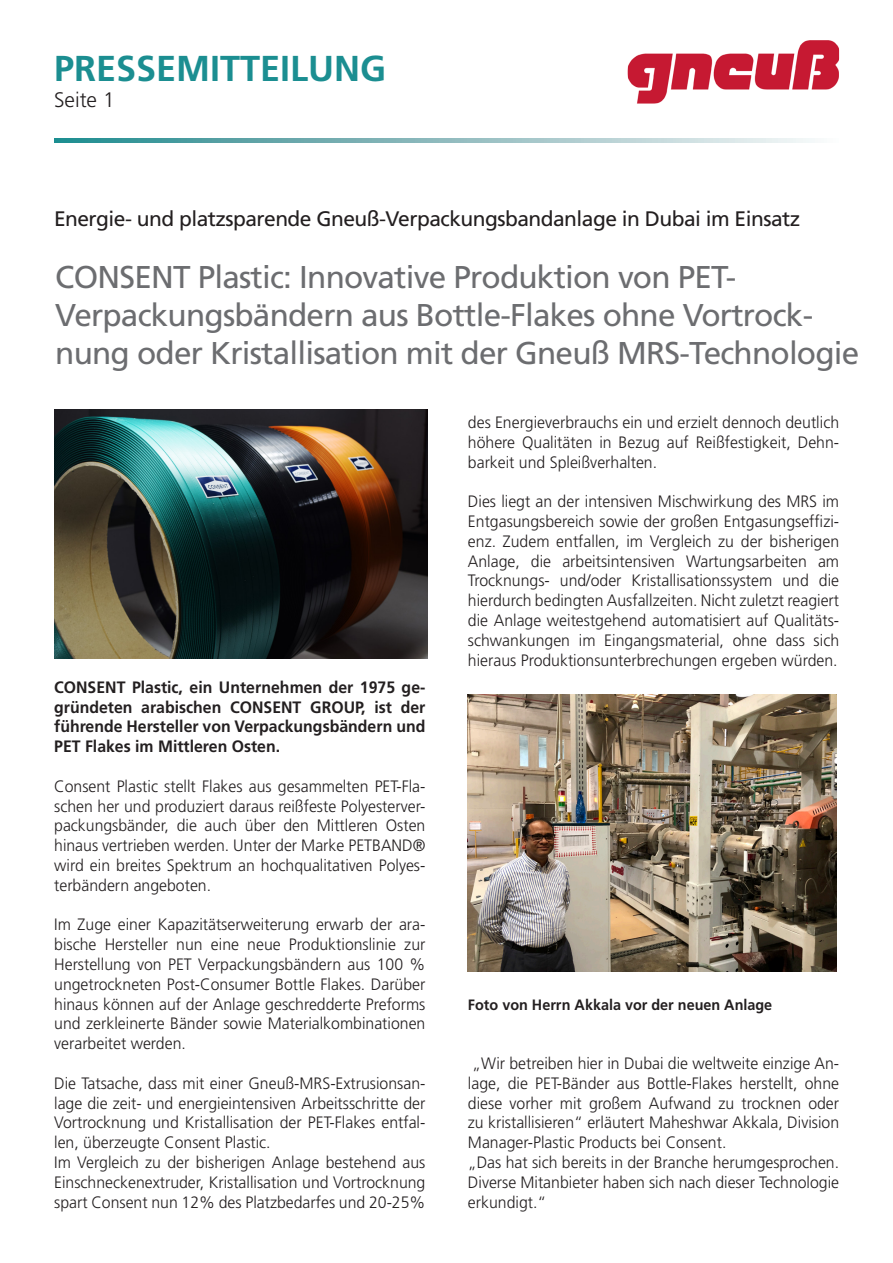
<style>
.page{position:relative;width:893px;height:1263px;background:#fff}
.page>*{position:absolute;margin:0;border:0;box-sizing:border-box;transform-origin:0 0}
.t1{font:700 36px "Frutiger";color:#1b8e91}
.t2{font:31.5px/37.8px "Frutiger";letter-spacing:-.025em;color:#6c6d70}
.t3{font:21px "Frutiger";letter-spacing:-.025em;color:#231f20}
.t4{font:300 21px "Frutiger";color:#231f20}
.t5{font:300 16.5px/19.8px "Frutiger";color:#231f20;text-align:justify;scale:.96 1}
.t6{font:700 16.5px/19.8px "Frutiger";color:#231f20;text-align:justify;scale:.96 1}
.t7{font:700 15px "Frutiger";color:#231f20;scale:.96 1}
</style>
<div class="page">
<svg style="left:54px;top:138px;width:761px;height:5px;background:#8cbcbf"></svg>
<img style="left:628px;top:40px;width:211px;height:64px">
<img style="left:467px;top:694px;width:370px;height:278px">
<img style="left:54px;top:410px;width:373px;height:248px">
<p class="t1" style="left:54px;top:47px;width:334px">PRESSEMITTEILUNG</p>
<p class="t4" style="left:54px;top:87px;width:62px">Seite 1</p>
<p class="t3" style="left:54px;top:206px;width:748px">Energie- und platzsparende Gneuß-Verpackungsbandanlage in Dubai im Einsatz</p>
<p class="t2" style="left:55px;top:258px;width:806px">CONSENT Plastic: Innovative Produktion von PET-<br>Verpackungsbändern aus Bottle-Flakes ohne Vortrock&shy;nung oder Kristallisation mit der Gneuß MRS-Technologie</p>
<p class="t6" style="left:54px;top:677px;width:388px">CONSENT Plastic, ein Unternehmen der 1975 ge&shy;gründeten arabischen CONSENT GROUP, ist der führende Hersteller von Verpackungsbändern und PET Flakes im Mittleren Osten.</p>
<p class="t5" style="left:54px;top:776px;width:388px">Consent Plastic stellt Flakes aus gesammelten PET-Fla&shy;schen her und produziert daraus reißfeste Polyesterver&shy;packungsbänder, die auch über den Mittleren Osten hinaus vertrieben werden. Unter der Marke PETBAND® wird ein breites Spektrum an hochqualitativen Polyes&shy;terbändern angeboten.</p>
<p class="t5" style="left:54px;top:915px;width:388px">Im Zuge einer Kapazitätserweiterung erwarb der ara&shy;bische Hersteller nun eine neue Produktionslinie zur Herstellung von PET Verpackungsbändern aus 100 % ungetrockneten Post-Consumer Bottle Flakes. Darüber hinaus können auf der Anlage geschredderte Preforms und zerkleinerte Bänder sowie Materialkombinationen verarbeitet werden.</p>
<p class="t5" style="left:54px;top:1073px;width:388px">Die Tatsache, dass mit einer Gneuß-MRS-Extrusionsan&shy;lage die zeit- und energieintensiven Arbeitsschritte der Vortrocknung und Kristallisation der PET-Flakes entfal&shy;len, überzeugte Consent Plastic.</p>
<p class="t5" style="left:54px;top:1153px;width:388px">Im Vergleich zu der bisherigen Anlage bestehend aus Einschneckenextruder, Kristallisation und Vortrocknung spart Consent nun 12% des Platzbedarfes und 20-25%</p>
<p class="t5" style="left:468px;top:413px;width:388px">des Energieverbrauchs ein und erzielt dennoch deutlich höhere Qualitäten in Bezug auf Reißfestigkeit, Dehn&shy;barkeit und Spleißverhalten.</p>
<p class="t5" style="left:468px;top:492px;width:388px">Dies liegt an der intensiven Mischwirkung des MRS im Entgasungsbereich sowie der großen Entgasungseffizi&shy;enz. Zudem entfallen, im Vergleich zu der bisherigen Anlage, die arbeitsintensiven Wartungsarbeiten am Trocknungs- und/oder Kristallisationssystem und die hierdurch bedingten Ausfallzeiten. Nicht zuletzt reagiert die Anlage weitestgehend automatisiert auf Qualitäts&shy;schwankungen im Eingangsmaterial, ohne dass sich hieraus Produktionsunterbrechungen ergeben würden.</p>
<p class="t7" style="left:468px;top:995px;width:319px">Foto von Herrn Akkala vor der neuen Anlage</p>
<p class="t5" style="left:468px;top:1053px;width:388px">„Wir betreiben hier in Dubai die weltweite einzige An&shy;lage, die PET-Bänder aus Bottle-Flakes herstellt, ohne diese vorher mit großem Aufwand zu trocknen oder zu kristallisieren“ erläutert Maheshwar Akkala, Division Manager-Plastic Products bei Consent.</p>
<p class="t5" style="left:468px;top:1152px;width:388px">„Das hat sich bereits in der Branche herumgesprochen.<br>Diverse Mitanbieter haben sich nach dieser Technologie erkundigt.“</p>
</div>
